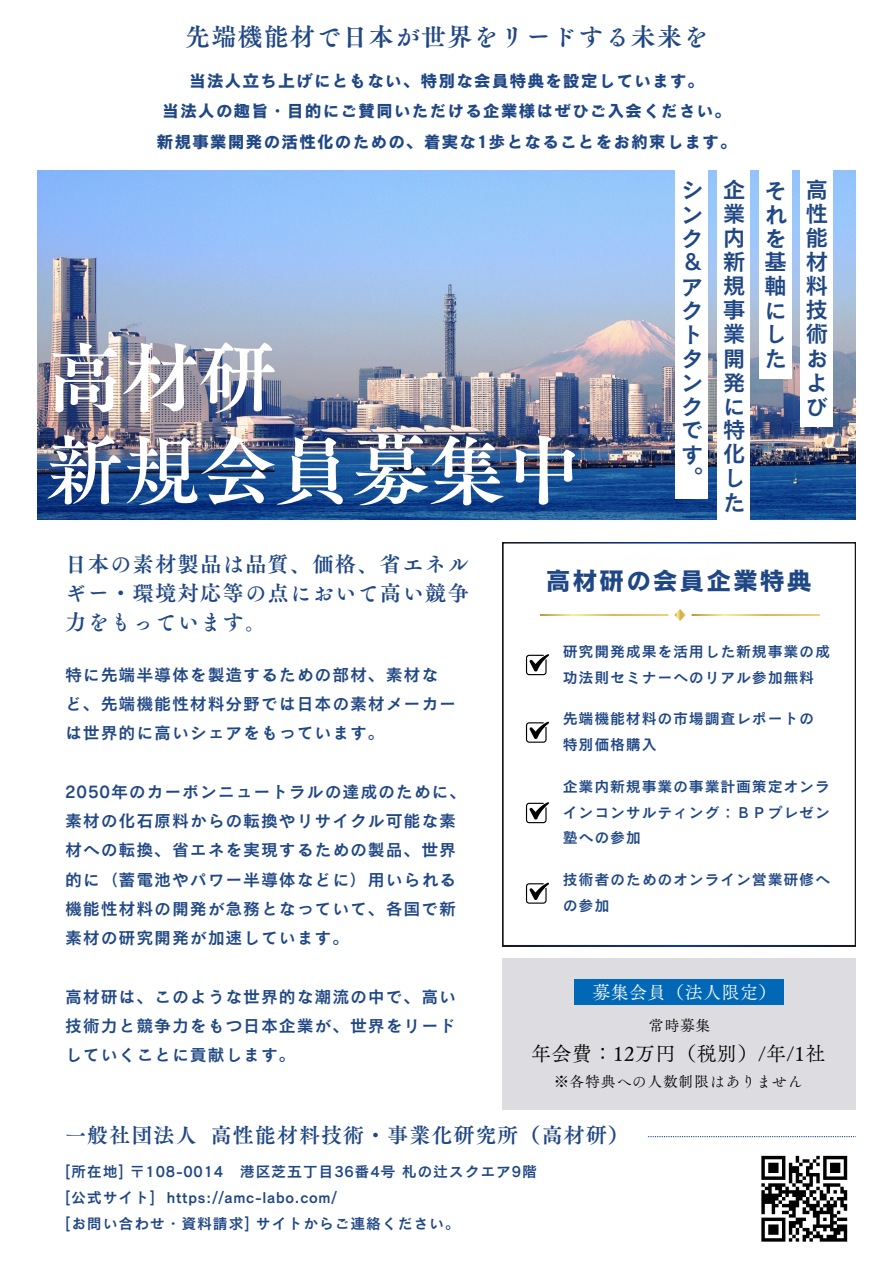
<style>
.page{position:relative;width:894px;height:1264px;background:#fff}
.page>*{position:absolute;margin:0;border:0;box-sizing:border-box;transform-origin:0 0}
.t1{font:76.5px/92.2px "Canva Tsuku A Old Min Pr 6 N B";color:#fff}
.t2{font:25.5px "Canva Cezanne Pro N B";letter-spacing:.05em;color:#1f4785}
.t3{font:24.9px "Canva Tsuku A Old Min Pr 6 N B";letter-spacing:.05em;color:#1f4785}
.t4{font:22.8px/24px "Canva Cezanne Pro N DB";color:#1f4785;text-align:justify}
.t5{font:21.45px/29.2px "Canva Tsuku A Old Min Pr 6 N B";letter-spacing:.05em;color:#1f4785;text-align:justify}
.t6{font:21px "Canva Tsuku A Old Min Pr 6 N B";letter-spacing:.05em;color:#1f4785}
.t7{font:19.95px "Canva Tsuku A Old Min Pr 6 N R";letter-spacing:.025em;color:#000}
.t8{font:18px "Canva Tsuku A Old Min Pr 6 N R";letter-spacing:.025em;color:#fff}
.t9{font:16.95px/29.2px "Canva Cezanne Pro N DB";letter-spacing:.05em;color:#1f4785}
.t10{font:16.95px/30.3px "Canva Cezanne Pro N B";letter-spacing:.05em;color:#1f4785;text-align:center}
.t11{font:15px/25.8px "Canva Cezanne Pro N DB";letter-spacing:.05em;color:#1f4785}
.t12{font:14.85px "Canva Tsuku A Old Min Pr 6 N R";letter-spacing:.05em;color:#000}
</style>
<div class="page">
<img style="left:38px;top:170px;width:817px;height:256px">
<img style="left:38px;top:426px;width:817px;height:94px">
<svg style="left:647px;top:1136px;width:208px;height:1px"></svg>
<svg style="left:761px;top:1155px;width:85px;height:86px"></svg>
<hr style="left:819px;top:1238px;width:27px;height:3px;background:#000">
<div style="left:800px;top:169px;width:32px;height:258px;background:#fff"></div>
<div style="left:758px;top:169px;width:32px;height:210px;background:#fff"></div>
<div style="left:717px;top:169px;width:32px;height:354px;background:#fff"></div>
<div style="left:675px;top:169px;width:32px;height:330px;background:#fff"></div>
<svg style="left:502px;top:542px;width:353px;height:404px"></svg>
<img style="left:540px;top:609px;width:279px;height:11px">
<svg style="left:526px;top:653px;width:23px;height:22px"></svg>
<svg style="left:526px;top:721px;width:23px;height:21px"></svg>
<svg style="left:526px;top:801px;width:23px;height:22px"></svg>
<svg style="left:526px;top:882px;width:23px;height:21px"></svg>
<div style="left:502px;top:957px;width:353px;height:152px;background:#dddde1"></div>
<div style="left:574px;top:979px;width:209px;height:25px;background:#0068b7"></div>
<h3 class="t3" style="left:185px;top:24px;width:524px">先端機能材で日本が世界をリードする未来を</h3>
<p class="t10" style="left:156px;top:65px;width:582px">当法人立ち上げにともない、特別な会員特典を設定しています。<br>当法人の趣旨・目的にご賛同いただける企業様はぜひご入会ください。新規事業開発の活性化のための、着実な1歩となることをお約束します。</p>
<h5 class="t1" style="left:46px;top:331px;width:537px">高材研<br>新規会員募集中</h5>
<p class="t4" style="left:680px;top:178px;width:24px">シンク＆アクトタンクです。</p>
<h3 class="t4" style="left:722px;top:178px;width:24px">企業内新規事業開発に特化した</h3>
<h3 class="t4" style="left:764px;top:179px;width:24px">それを基軸にした</h3>
<p class="t4" style="left:805px;top:178px;width:24px;text-align:left">高性能材料技術および</p>
<h1 class="t5" style="left:65px;top:549px;width:405px">日本の素材製品は品質、価格、省エネルギー・環境対応等の点において高い競争力をもっています。</h1>
<h3 class="t9" style="left:65px;top:659px;width:392px">特に先端半導体を製造するための部材、素材など、先端機能性材料分野では日本の素材メーカーは世界的に高いシェアをもっています。</h3>
<h3 class="t9" style="left:65px;top:776px;width:402px">2050年のカーボンニュートラルの達成のために、素材の化石原料からの転換やリサイクル可能な素材への転換、省エネを実現するための製品、世界的に（蓄電池やパワー半導体などに）用いられる機能性材料の開発が急務となっていて、各国で新素材の研究開発が加速しています。</h3>
<h5 class="t9" style="left:65px;top:981px;width:392px;text-align:justify">高材研は、このような世界的な潮流の中で、高い技術力と競争力をもつ日本企業が、世界をリードしていくことに貢献します。</h5>
<p class="t2" style="left:545px;top:567px;width:268px">高材研の会員企業特典</p>
<p class="t11" style="left:562px;top:638px;width:268px">研究開発成果を活用した新規事業の成功法則セミナーへのリアル参加無料</p>
<p class="t11" style="left:562px;top:705px;width:253px">先端機能材料の市場調査レポートの</p>
<p class="t11" style="left:562px;top:731px;width:94px">特別価格購入</p>
<p class="t11" style="left:562px;top:773px;width:268px;text-align:justify">企業内新規事業の事業計画策定オンラインコンサルティング：ＢＰプレゼン塾への参加</p>
<p class="t11" style="left:562px;top:866px;width:268px">技術者のためのオンライン営業研修への参加</p>
<p class="t8" style="left:592px;top:983px;width:186px">募集会員（法人限定）</p>
<h6 class="t12" style="left:648px;top:1018px;width:63px">常時募集</h6>
<p class="t7" style="left:531px;top:1043px;width:296px">年会費：12万円（税別）/年/1社</p>
<h4 class="t12" style="left:554px;top:1074px;width:250px">※各特典への人数制限はありません</h4>
<p class="t6" style="left:65px;top:1124px;width:565px">一般社団法人 高性能材料技術・事業化研究所（高材研）</p>
<h5 class="t11" style="left:65px;top:1158px;width:473px">[所在地] 〒108-0014 港区芝五丁目 36番4号札の辻スクエア9階</h5>
<h5 class="t11" style="left:65px;top:1184px;width:273px">[公式サイト] https://amc-labo.com/</h5>
<h2 class="t11" style="left:65px;top:1209px;width:396px">[お問い合わせ・資料請求] サイトからご連絡ください。</h2>
</div>
